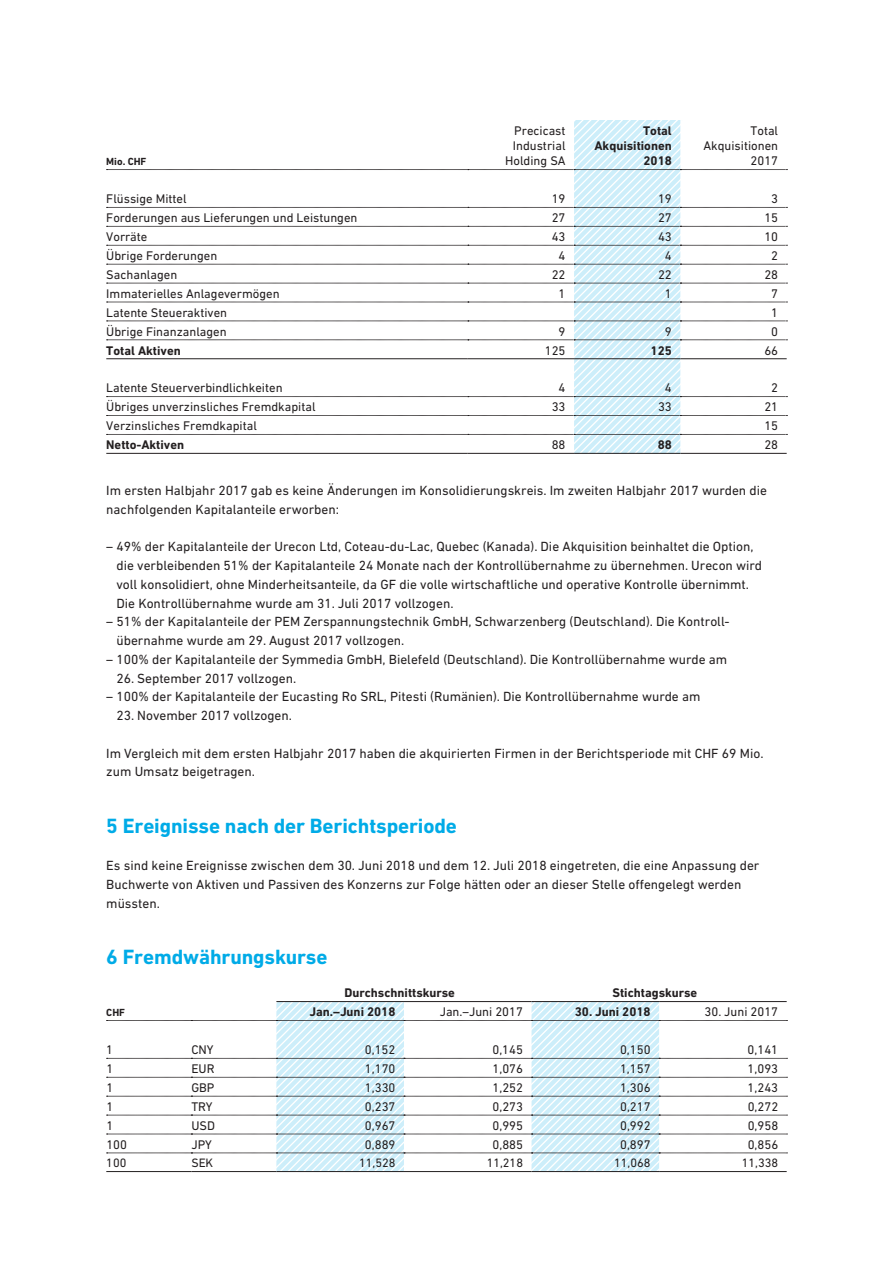
<style>
.page{position:relative;width:893px;height:1263px;background:#fff}
.page>*{position:absolute;margin:0;border:0;box-sizing:border-box;transform-origin:0 0}
.t1{font:700 21px "DIN Next W1 G";letter-spacing:-.005em;color:#00abe7}
.t2{font:13.5px/18.8px "DIN Next W1 G";color:#231f20}
.t3{font:12.75px/15.3px "DIN Next W1 G";color:#231f20;text-align:right}
.t4{font:700 12.75px/15.3px "DIN Next W1 G";color:#231f20;text-align:right}
.t5{font:12.3px "DIN Next W1 G";color:#231f20}
.t6{font:700 10.5px "DIN Next W1 G";color:#231f20}
</style>
<div class="page">
<svg style="left:107px;top:120px;width:680px;height:333px"></svg>
<hr style="left:106px;top:358px;width:362px;height:1px;background:#231f20">
<hr style="left:468px;top:358px;width:106px;height:1px;background:#231f20">
<hr style="left:574px;top:358px;width:106px;height:1px;background:#231f20">
<hr style="left:680px;top:358px;width:107px;height:1px;background:#231f20">
<hr style="left:106px;top:453px;width:362px;height:1px;background:#231f20">
<hr style="left:468px;top:453px;width:106px;height:1px;background:#231f20">
<hr style="left:574px;top:453px;width:106px;height:1px;background:#231f20">
<hr style="left:680px;top:453px;width:107px;height:1px;background:#231f20">
<hr style="left:106px;top:1171px;width:85px;height:1px;background:#231f20">
<svg style="left:107px;top:1001px;width:680px;height:171px"></svg>
<p class="t6" style="left:106px;top:156px;width:42px">Mio. CHF</p>
<p class="t3" style="left:505px;top:123px;width:62px">Precicast<br>Industrial<br>Holding SA</p>
<p class="t4" style="left:594px;top:123px;width:79px">Total<br>Akquisitionen<br>2018</p>
<p class="t3" style="left:703px;top:123px;width:76px">Total<br>Akquisitionen<br>2017</p>
<p class="t3" style="left:106px;top:191px;width:82px">Flüssige Mittel</p>
<p class="t3" style="left:552px;top:191px;width:15px">19</p>
<p class="t3" style="left:658px;top:191px;width:15px">19</p>
<p class="t3" style="left:771px;top:191px;width:8px">3</p>
<p class="t3" style="left:106px;top:210px;width:253px">Forderungen aus Lieferungen und Leistungen</p>
<p class="t3" style="left:552px;top:210px;width:15px">27</p>
<p class="t3" style="left:658px;top:210px;width:15px">27</p>
<p class="t3" style="left:764px;top:210px;width:15px">15</p>
<p class="t3" style="left:106px;top:229px;width:43px">Vorräte</p>
<p class="t3" style="left:552px;top:229px;width:15px">43</p>
<p class="t3" style="left:658px;top:229px;width:15px">43</p>
<p class="t3" style="left:764px;top:229px;width:15px">10</p>
<p class="t3" style="left:106px;top:248px;width:113px">Übrige Forderungen</p>
<p class="t3" style="left:559px;top:248px;width:8px">4</p>
<p class="t3" style="left:665px;top:248px;width:8px">4</p>
<p class="t3" style="left:771px;top:248px;width:8px">2</p>
<p class="t3" style="left:106px;top:267px;width:73px">Sachanlagen</p>
<p class="t3" style="left:552px;top:267px;width:15px">22</p>
<p class="t3" style="left:658px;top:267px;width:15px">22</p>
<p class="t3" style="left:764px;top:267px;width:15px">28</p>
<p class="t3" style="left:106px;top:286px;width:175px">Immaterielles Anlagevermögen</p>
<p class="t3" style="left:559px;top:286px;width:8px">1</p>
<p class="t3" style="left:665px;top:286px;width:8px">1</p>
<p class="t3" style="left:771px;top:286px;width:8px">7</p>
<p class="t3" style="left:106px;top:305px;width:122px">Latente Steueraktiven</p>
<p class="t3" style="left:771px;top:305px;width:8px">1</p>
<p class="t3" style="left:106px;top:323px;width:122px">Übrige Finanzanlagen</p>
<p class="t3" style="left:559px;top:323px;width:8px">9</p>
<p class="t3" style="left:665px;top:323px;width:8px">9</p>
<p class="t3" style="left:771px;top:323px;width:8px">0</p>
<p class="t4" style="left:106px;top:342px;width:76px">Total Aktiven</p>
<p class="t3" style="left:545px;top:342px;width:22px">125</p>
<p class="t4" style="left:651px;top:342px;width:23px">125</p>
<p class="t3" style="left:764px;top:342px;width:15px">66</p>
<p class="t3" style="left:106px;top:380px;width:178px">Latente Steuerverbindlichkeiten</p>
<p class="t3" style="left:559px;top:380px;width:8px">4</p>
<p class="t3" style="left:665px;top:380px;width:8px">4</p>
<p class="t3" style="left:771px;top:380px;width:8px">2</p>
<p class="t3" style="left:106px;top:399px;width:211px">Übriges unverzinsliches Fremdkapital</p>
<p class="t3" style="left:552px;top:399px;width:15px">33</p>
<p class="t3" style="left:658px;top:399px;width:15px">33</p>
<p class="t3" style="left:764px;top:399px;width:15px">21</p>
<p class="t3" style="left:106px;top:418px;width:152px">Verzinsliches Fremdkapital</p>
<p class="t3" style="left:764px;top:418px;width:15px">15</p>
<p class="t4" style="left:106px;top:437px;width:79px">Netto-Aktiven</p>
<p class="t3" style="left:552px;top:437px;width:15px">88</p>
<p class="t4" style="left:658px;top:437px;width:16px">88</p>
<p class="t3" style="left:764px;top:437px;width:15px">28</p>
<p class="t2" style="left:106px;top:481px;width:662px">Im ersten Halbjahr 2017 gab es keine Änderungen im Konsolidierungskreis. Im zweiten Halbjahr 2017 wurden die nachfolgenden Kapitalanteile erworben:</p>
<p class="t2" style="left:116px;top:537px;width:647px;text-indent:-10px">– 49% der Kapitalanteile der Urecon Ltd, Coteau-du-Lac, Quebec (Kanada). Die Akquisition beinhaltet die Option, die verbleibenden 51% der Kapitalanteile 24 Monate nach der Kontrollübernahme zu übernehmen. Urecon wird voll konsolidiert, ohne Minderheitsanteile, da GF die volle wirtschaftliche und operative Kontrolle übernimmt.<br>Die Kontrollübernahme wurde am 31. Juli 2017 vollzogen.</p>
<p class="t2" style="left:116px;top:612px;width:613px;text-indent:-10px">– 51% der Kapitalanteile der PEM Zerspannungstechnik GmbH, Schwarzenberg (Deutschland). Die Kontroll&shy;übernahme wurde am 29. August 2017 vollzogen.</p>
<p class="t2" style="left:106px;top:650px;width:622px">– 100% der Kapitalanteile der Symmedia GmbH, Bielefeld (Deutschland). Die Kontrollübernahme wurde am</p>
<p class="t2" style="left:116px;top:668px;width:181px">26. September 2017 vollzogen.</p>
<p class="t2" style="left:106px;top:687px;width:596px">– 100% der Kapitalanteile der Eucasting Ro SRL, Pitesti (Rumänien). Die Kontrollübernahme wurde am</p>
<p class="t2" style="left:116px;top:706px;width:177px">23. November 2017 vollzogen.</p>
<p class="t2" style="left:106px;top:743px;width:659px">Im Vergleich mit dem ersten Halbjahr 2017 haben die akquirierten Firmen in der Berichtsperiode mit CHF 69 Mio. zum Umsatz beigetragen.</p>
<h1 class="t1" style="left:106px;top:813px;width:352px">5 Ereignisse nach der Berichtsperiode</h1>
<p class="t2" style="left:106px;top:856px;width:655px">Es sind keine Ereignisse zwischen dem 30. Juni 2018 und dem 12. Juli 2018 eingetreten, die eine Anpassung der<br>Buchwerte von Aktiven und Passiven des Konzerns zur Folge hätten oder an dieser Stelle offengelegt werden müssten.</p>
<h1 class="t1" style="left:106px;top:944px;width:223px">6 Fremdwährungskurse</h1>
<p class="t4" style="left:345px;top:985px;width:112px">Durchschnittskurse</p>
<p class="t4" style="left:612px;top:985px;width:86px">Stichtagskurse</p>
<p class="t6" style="left:106px;top:1006px;width:20px">CHF</p>
<p class="t4" style="left:309px;top:1004px;width:87px">Jan.–Juni 2018</p>
<p class="t3" style="left:440px;top:1004px;width:85px">Jan.–Juni 2017</p>
<p class="t4" style="left:575px;top:1004px;width:77px">30. Juni 2018</p>
<p class="t3" style="left:705px;top:1004px;width:75px">30. Juni 2017</p>
<p class="t3" style="left:106px;top:1042px;width:8px">1</p>
<p class="t3" style="left:191px;top:1042px;width:24px">CNY</p>
<p class="t3" style="left:365px;top:1042px;width:32px">0,152</p>
<p class="t3" style="left:492px;top:1042px;width:32px">0,145</p>
<p class="t3" style="left:620px;top:1042px;width:32px">0,150</p>
<p class="t3" style="left:748px;top:1042px;width:32px">0,141</p>
<p class="t3" style="left:106px;top:1061px;width:8px">1</p>
<p class="t3" style="left:191px;top:1061px;width:25px">EUR</p>
<p class="t3" style="left:365px;top:1061px;width:32px">1,170</p>
<p class="t3" style="left:492px;top:1061px;width:32px">1,076</p>
<p class="t3" style="left:620px;top:1061px;width:32px">1,157</p>
<p class="t3" style="left:748px;top:1061px;width:32px">1,093</p>
<p class="t3" style="left:106px;top:1080px;width:8px">1</p>
<p class="t3" style="left:191px;top:1080px;width:25px">GBP</p>
<p class="t3" style="left:365px;top:1080px;width:32px">1,330</p>
<p class="t3" style="left:492px;top:1080px;width:32px">1,252</p>
<p class="t3" style="left:620px;top:1080px;width:32px">1,306</p>
<p class="t3" style="left:748px;top:1080px;width:32px">1,243</p>
<p class="t3" style="left:106px;top:1099px;width:8px">1</p>
<p class="t3" style="left:191px;top:1099px;width:23px">TRY</p>
<p class="t3" style="left:365px;top:1099px;width:32px">0,237</p>
<p class="t3" style="left:492px;top:1099px;width:32px">0,273</p>
<p class="t3" style="left:620px;top:1099px;width:32px">0,217</p>
<p class="t3" style="left:748px;top:1099px;width:32px">0,272</p>
<p class="t3" style="left:106px;top:1117px;width:8px">1</p>
<p class="t3" style="left:191px;top:1117px;width:25px">USD</p>
<p class="t3" style="left:365px;top:1117px;width:32px">0,967</p>
<p class="t3" style="left:492px;top:1117px;width:32px">0,995</p>
<p class="t3" style="left:620px;top:1117px;width:32px">0,992</p>
<p class="t3" style="left:748px;top:1117px;width:32px">0,958</p>
<p class="t3" style="left:106px;top:1136px;width:22px">100</p>
<p class="t3" style="left:191px;top:1136px;width:22px">JPY</p>
<p class="t3" style="left:365px;top:1136px;width:32px">0,889</p>
<p class="t3" style="left:493px;top:1136px;width:32px">0,885</p>
<p class="t3" style="left:620px;top:1136px;width:32px">0,897</p>
<p class="t3" style="left:748px;top:1136px;width:32px">0,856</p>
<p class="t5" style="left:106px;top:1156px;width:22px">100</p>
<p class="t5" style="left:191px;top:1156px;width:23px">SEK</p>
<p class="t5" style="left:359px;top:1156px;width:38px">11,528</p>
<p class="t5" style="left:487px;top:1156px;width:38px">11,218</p>
<p class="t5" style="left:614px;top:1156px;width:38px">11,068</p>
<p class="t5" style="left:742px;top:1156px;width:38px">11,338</p>
</div>
